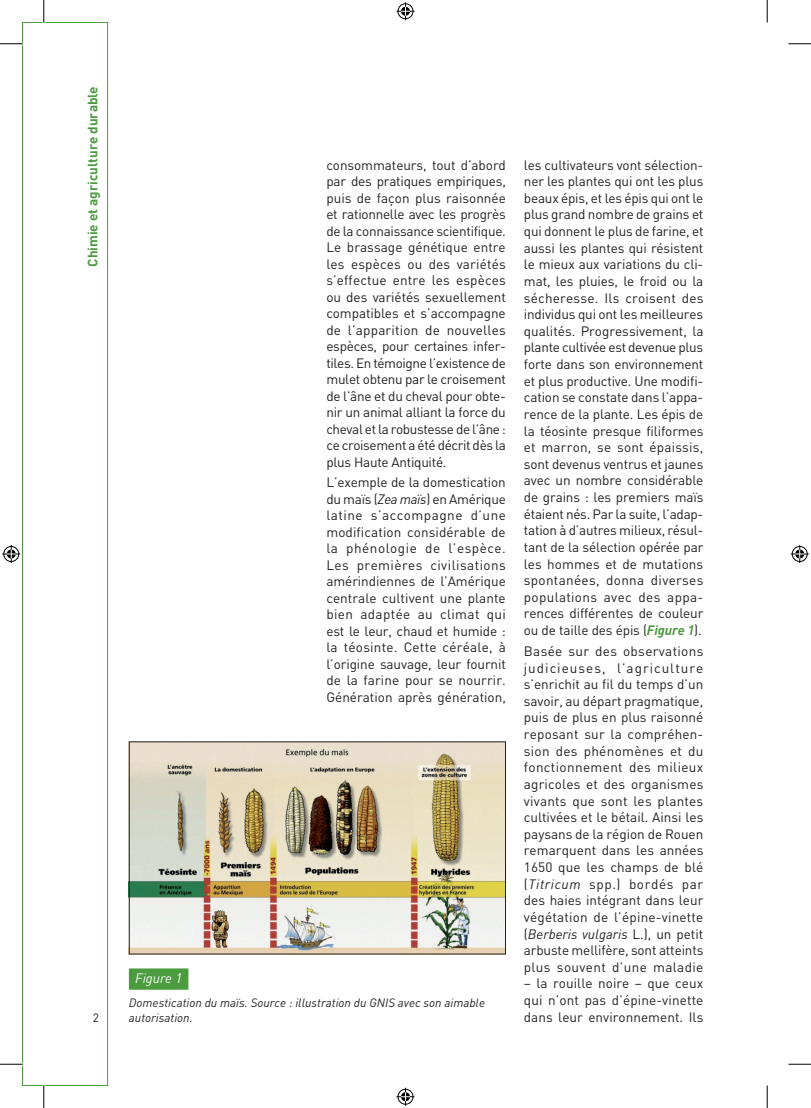
<style>
.page{position:relative;width:811px;height:1108px;background:#fff}
.page>*{position:absolute;margin:0;border:0;box-sizing:border-box;transform-origin:0 0}
.Texte_courant{font:13.5px/16.6px "DIN";color:#231f20;text-align:justify}
.t1{font:700 13.5px "DIN";color:#4b9b3f}
.Figure_numero{font:italic 13.5px "DIN";color:#fff}
.Figure_titre{font:italic 12px/14.4px "DIN";color:#231f20}
.t2{font:12px "DIN";color:#231f20}
.s1{font-style:italic}
.s2{font-weight:700;font-style:italic;color:#4b9b3f}
</style>
<div class="page">
<div style="left:22px;top:22px;width:86px;height:1063px;border:1px solid #4b9b3f"></div>
<div style="left:129px;top:968px;width:59px;height:22px;background:#4b9b3f"></div>
<img style="left:131px;top:743px;width:372px;height:209px">
<svg style="left:0;top:44px;width:22px;height:1px"></svg>
<svg style="left:788px;top:44px;width:22px;height:1px"></svg>
<svg style="left:0;top:1063px;width:22px;height:1px"></svg>
<svg style="left:788px;top:1063px;width:22px;height:1px"></svg>
<svg style="left:44px;top:0;width:1px;height:22px"></svg>
<svg style="left:42px;top:1085px;width:4px;height:23px"></svg>
<svg style="left:0;top:43px;width:22px;height:1px"></svg>
<svg style="left:788px;top:43px;width:22px;height:1px"></svg>
<svg style="left:0;top:1064px;width:22px;height:1px"></svg>
<svg style="left:788px;top:1064px;width:22px;height:1px"></svg>
<svg style="left:43px;top:0;width:1px;height:22px"></svg>
<svg style="left:43px;top:1085px;width:1px;height:23px"></svg>
<svg style="left:766px;top:0;width:1px;height:22px"></svg>
<svg style="left:766px;top:1085px;width:1px;height:23px"></svg>
<div style="left:396px;top:2px;width:19px;height:19px;border:4px solid #fff;border-radius:50%"></div>
<svg style="left:396px;top:2px;width:18px;height:18px"></svg>
<div style="left:396px;top:1087px;width:19px;height:19px;border:4px solid #fff;border-radius:50%"></div>
<svg style="left:396px;top:1088px;width:18px;height:18px"></svg>
<div style="left:2px;top:545px;width:19px;height:18px;border:4px solid #fff;border-radius:50%"></div>
<svg style="left:2px;top:545px;width:18px;height:18px"></svg>
<svg style="left:790px;top:545px;width:18px;height:18px"></svg>
<p class="t1" style="left:84px;top:267px;width:182px;rotate:-90deg">Chimie et agriculture durable</p>
<p class="t2" style="left:93px;top:1010px;width:8px">2</p>
<p class="Texte_courant" style="left:326px;top:156px;width:181px">consommateurs, tout d’abord par des pratiques empiriques, puis de façon plus raisonnée et rationnelle avec les progrès de la connaissance scientifique.<br>Le brassage génétique entre les espèces ou des variétés s’effectue entre les espèces ou des variétés sexuellement compatibles et s’accompagne de l’apparition de nouvelles espèces, pour certaines infer&shy;tiles. En témoigne l’existence de mulet obtenu par le croisement de l’âne et du cheval pour obte&shy;nir un animal alliant la force du cheval et la robustesse de l’âne : ce croisement a été décrit dès la plus Haute Antiquité.</p>
<p class="Texte_courant" style="left:326px;top:474px;width:181px">L’exemple de la domestication du maïs (<span class="s1">Zea maïs</span>) en Amérique latine s’accompagne d’une modification considérable de la phénologie de l’espèce.<br>Les premières civilisations amérindiennes de l’Amérique centrale cultivent une plante bien adaptée au climat qui est le leur, chaud et humide : la téosinte. Cette céréale, à l’origine sauvage, leur fournit de la farine pour se nourrir.<br>Génération après génération,</p>
<p class="Figure_numero" style="left:135px;top:970px;width:48px">Figure 1</p>
<p class="Figure_titre" style="left:129px;top:996px;width:357px">Domestication du maïs. Source : illustration du GNIS avec son aimable autorisation.</p>
<p class="Texte_courant" style="left:523px;top:156px;width:181px">les cultivateurs vont sélection&shy;ner les plantes qui ont les plus beaux épis, et les épis qui ont le plus grand nombre de grains et qui donnent le plus de farine, et aussi les plantes qui résistent le mieux aux variations du cli&shy;mat, les pluies, le froid ou la sécheresse. Ils croisent des individus qui ont les meilleures qualités. Progressivement, la plante cultivée est devenue plus forte dans son environnement et plus productive. Une modifi&shy;cation se constate dans l’appa&shy;rence de la plante. Les épis de la téosinte presque filiformes et marron, se sont épaissis, sont devenus ventrus et jaunes avec un nombre considérable de grains : les premiers maïs étaient nés. Par la suite, l’adap&shy;tation à d’autres milieux, résul&shy;tant de la sélection opérée par les hommes et de mutations spontanées, donna diverses populations avec des appa&shy;rences différentes de couleur ou de taille des épis (<span class="s2">Figure 1</span>).</p>
<p class="Texte_courant" style="left:523px;top:642px;width:181px">Basée sur des observations judicieuses, l’agriculture s’enrichit au fil du temps d’un savoir, au départ pragmatique, puis de plus en plus raisonné reposant sur la compréhen&shy;sion des phénomènes et du fonctionnement des milieux agricoles et des organismes vivants que sont les plantes cultivées et le bétail. Ainsi les paysans de la région de Rouen remarquent dans les années 1650 que les champs de blé (<span class="s1">Titricum</span> spp.) bordés par des haies intégrant dans leur végétation de l’épine-vinette (<span class="s1">Berberis vulgaris</span> L.), un petit arbuste mellifère, sont atteints plus souvent d’une maladie</p>
<p class="Texte_courant" style="left:523px;top:975px;width:181px">– la rouille noire – que ceux qui n’ont pas d’épine-vinette dans leur environnement. Ils</p>
</div>
